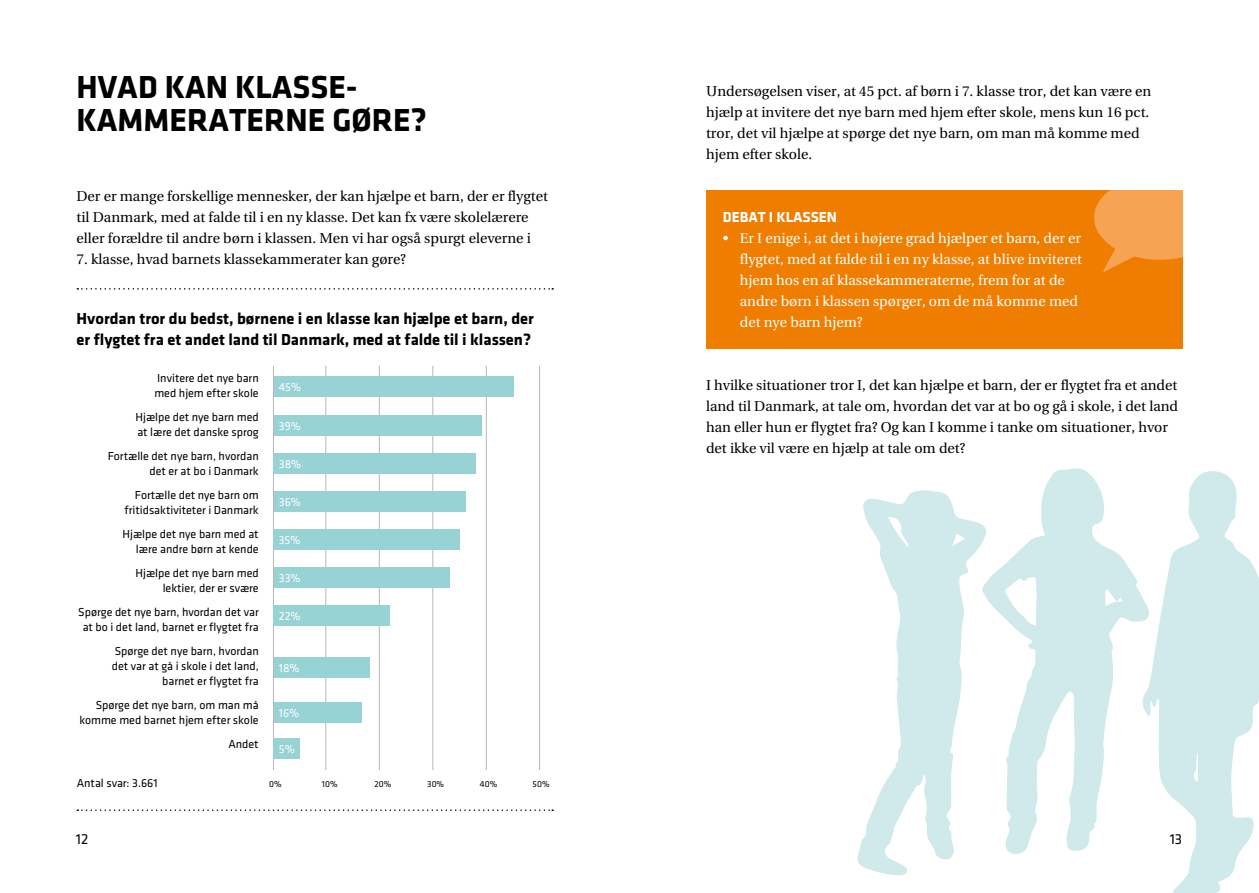
<style>
.page{position:relative;width:1259px;height:893px;background:#fff}
.page>*{position:absolute;margin:0;border:0;box-sizing:border-box;transform-origin:0 0}
.t1{font:700 33px/33px "Klavika";color:#000}
.t2{font:700 16.5px/21px "Klavika";color:#000}
.t3{font:700 15px "Klavika";color:#fff}
.t4{font:15px "Klavika";color:#000}
.t5{font:14.25px/21px "Utopia";color:#000}
.t6{font:14.25px/21px "Utopia";color:#fff}
.t7{font:12px/15px "Klavika";color:#000;text-align:right}
.t8{font:12px "Klavika";color:#fff}
.t9{font:9px "Klavika";color:#000}
</style>
<div class="page">
<svg style="left:1150px;top:471px;width:109px;height:422px;fill:#d0e9ea"></svg>
<svg style="left:987px;top:468px;width:163px;height:386px"></svg>
<svg style="left:857px;top:490px;width:130px;height:385px"></svg>
<hr style="left:273px;top:366px;width:1px;height:404px;background:#b8b7b7">
<hr style="left:325px;top:366px;width:1px;height:404px;background:#b8b7b7">
<hr style="left:379px;top:366px;width:1px;height:404px;background:#b8b7b7">
<hr style="left:432px;top:366px;width:1px;height:404px;background:#b8b7b7">
<hr style="left:486px;top:366px;width:1px;height:404px;background:#b8b7b7">
<hr style="left:539px;top:366px;width:1px;height:404px;background:#b8b7b7">
<div style="left:274px;top:377px;width:239px;height:20px;background:#97d2d4"></div>
<div style="left:274px;top:415px;width:207px;height:20px;background:#97d2d4"></div>
<div style="left:274px;top:453px;width:202px;height:21px;background:#97d2d4"></div>
<div style="left:274px;top:491px;width:191px;height:21px;background:#97d2d4"></div>
<div style="left:274px;top:529px;width:186px;height:21px;background:#97d2d4"></div>
<div style="left:274px;top:567px;width:175px;height:21px;background:#97d2d4"></div>
<div style="left:274px;top:605px;width:116px;height:21px;background:#97d2d4"></div>
<div style="left:274px;top:657px;width:95px;height:21px;background:#97d2d4"></div>
<div style="left:274px;top:702px;width:87px;height:21px;background:#97d2d4"></div>
<div style="left:274px;top:738px;width:26px;height:21px;background:#97d2d4"></div>
<svg style="left:77px;top:288px;width:476px;height:2px"></svg>
<svg style="left:77px;top:809px;width:476px;height:2px"></svg>
<div style="left:706px;top:190px;width:476px;height:159px;background:#ef7d00"></div>
<svg style="left:1094px;top:190px;width:88px;height:83px"></svg>
<h1 class="t1" style="left:77px;top:71px;width:352px">HVAD KAN KLASSE-<br>KAMMERATERNE GØRE?</h1>
<p class="t5" style="left:77px;top:186px;width:473px">Der er mange forskellige mennesker, der kan hjælpe et barn, der er flygtet til Danmark, med at falde til i en ny klasse. Det kan fx være skolelærere eller forældre til andre børn i klassen. Men vi har også spurgt eleverne i</p>
<p class="t5" style="left:77px;top:249px;width:331px">7. klasse, hvad barnets klassekammerater kan gøre?</p>
<p class="t2" style="left:77px;top:308px;width:459px">Hvordan tror du bedst, børnene i en klasse kan hjælpe et barn, der er flygtet fra et andet land til Danmark, med at falde til i klassen?</p>
<p class="t7" style="left:154px;top:371px;width:106px;text-align:left">Invitere det nye barn med hjem efter skole</p>
<p class="t7" style="left:135px;top:410px;width:125px;text-align:left">Hjælpe det nye barn med at lære det danske sprog</p>
<p class="t7" style="left:108px;top:449px;width:153px">Fortælle det nye barn, hvordan det er at bo i Danmark</p>
<p class="t7" style="left:124px;top:488px;width:136px">Fortælle det nye barn om fritidsaktiviteter i Danmark</p>
<p class="t7" style="left:123px;top:527px;width:138px">Hjælpe det nye barn med at lære andre børn at kende</p>
<p class="t7" style="left:135px;top:566px;width:125px">Hjælpe det nye barn med lektier, der er svære</p>
<p class="t7" style="left:78px;top:605px;width:182px;text-align:center">Spørge det nye barn, hvordan det var at bo i det land, barnet er flygtet fra</p>
<p class="t7" style="left:112px;top:644px;width:148px">Spørge det nye barn, hvordan det var at gå i skole i det land, barnet er flygtet fra</p>
<p class="t7" style="left:79px;top:698px;width:181px">Spørge det nye barn, om man må komme med barnet hjem efter skole</p>
<p class="t7" style="left:228px;top:737px;width:32px">Andet</p>
<p class="t7" style="left:77px;top:776px;width:82px">Antal svar: 3.661</p>
<p class="t9" style="left:269px;top:779px;width:14px">0%</p>
<p class="t9" style="left:322px;top:779px;width:17px">10%</p>
<p class="t9" style="left:374px;top:779px;width:18px">20%</p>
<p class="t9" style="left:427px;top:779px;width:18px">30%</p>
<p class="t9" style="left:480px;top:779px;width:19px">40%</p>
<p class="t9" style="left:532px;top:779px;width:19px">50%</p>
<p class="t8" style="left:279px;top:381px;width:24px">45%</p>
<p class="t8" style="left:279px;top:419px;width:24px">39%</p>
<p class="t8" style="left:279px;top:457px;width:24px">38%</p>
<p class="t8" style="left:279px;top:495px;width:24px">36%</p>
<p class="t8" style="left:279px;top:533px;width:23px">35%</p>
<p class="t8" style="left:279px;top:572px;width:23px">33%</p>
<p class="t8" style="left:279px;top:610px;width:23px">22%</p>
<p class="t8" style="left:279px;top:661px;width:22px">18%</p>
<p class="t8" style="left:279px;top:706px;width:22px">16%</p>
<p class="t8" style="left:279px;top:743px;width:18px">5%</p>
<p class="t5" style="left:706px;top:81px;width:447px">Undersøgelsen viser, at 45 pct. af børn i 7. klasse tror, det kan være en hjælp at invitere det nye barn med hjem efter skole, mens kun 16 pct. tror, det vil hjælpe at spørge det nye barn, om man må komme med hjem efter skole.</p>
<p class="t3" style="left:723px;top:209px;width:116px">DEBAT I KLASSEN</p>
<p class="t6" style="left:740px;top:228px;width:344px;text-indent:-17px">• Er I enige i, at det i højere grad hjælper et barn, der er flygtet, med at falde til i en ny klasse, at blive inviteret hjem hos en af klassekammeraterne, frem for at de andre børn i klassen spørger, om de må komme med det nye barn hjem?</p>
<p class="t5" style="left:706px;top:375px;width:473px">I hvilke situationer tror I, det kan hjælpe et barn, der er flygtet fra et andet land til Danmark, at tale om, hvordan det var at bo og gå i skole, i det land han eller hun er flygtet fra? Og kan I komme i tanke om situationer, hvor det ikke vil være en hjælp at tale om det?</p>
<p class="t4" style="left:76px;top:831px;width:14px">12</p>
<p class="t4" style="left:1169px;top:831px;width:14px">13</p>
</div>
